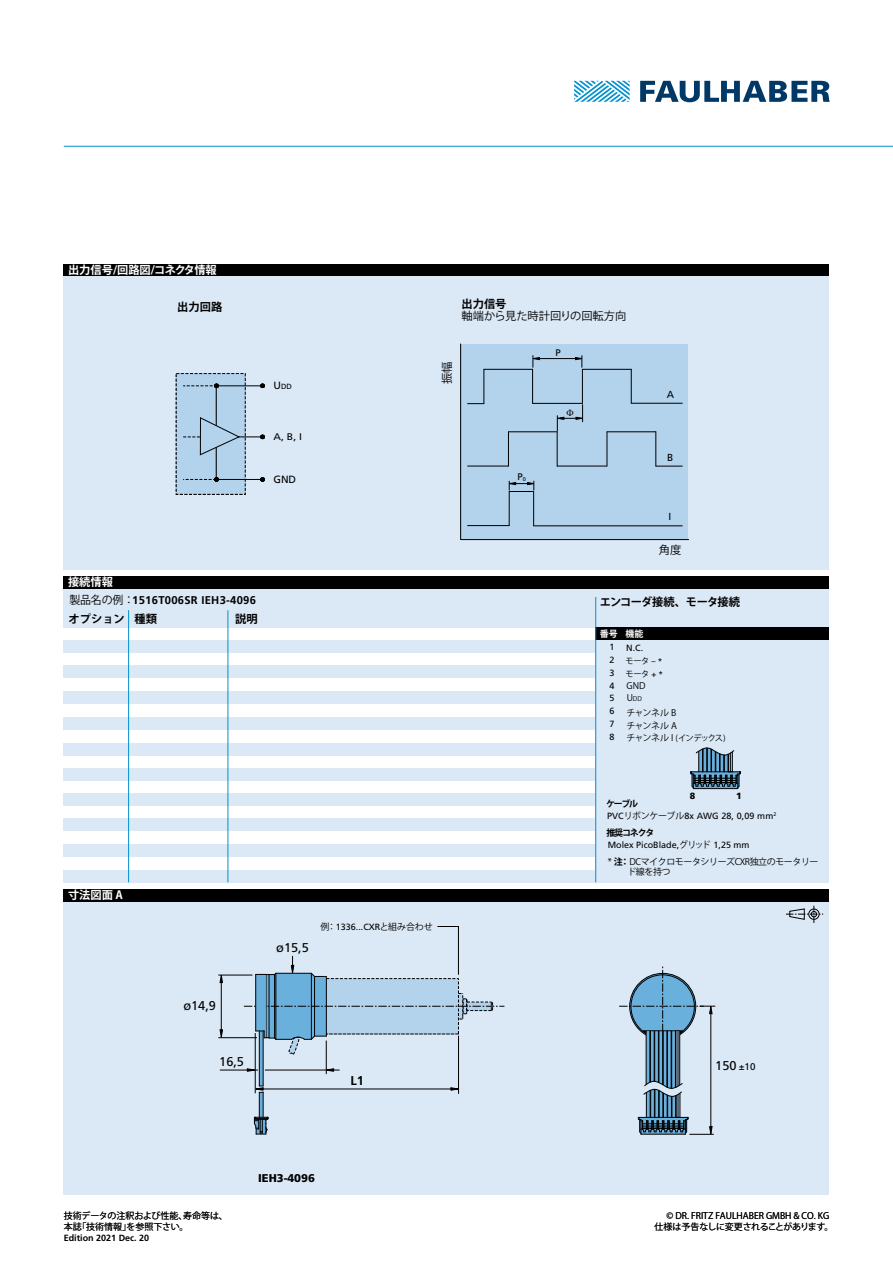
<style>
.page{position:relative;width:893px;height:1263px;background:#fff}
.page>*{position:absolute;margin:0;border:0;box-sizing:border-box;transform-origin:0 0}
.t1{font:12.75px "Frutiger LT";color:#000}
.t2{font:700 12.75px "Frutiger LT";color:#000}
.t3{font:11.25px "Koz Go Pro";color:#000}
.t4{font:700 11.25px "Koz Go Pro";color:#fff}
.t5{font:700 11.25px "Frutiger LT";letter-spacing:.025em;color:#000}
.t6{font:700 11.25px "Koz Go Pro";color:#000}
.t7{font:700 11.25px "Koz Go Pro";letter-spacing:-.06em;color:#000}
.t8{font:900 11.25px "Frutiger LT";color:#000}
.t9{font:10.5px "Frutiger LT";color:#000}
.t10{font:10.2px "Frutiger LT";color:#000}
.t11{font:9.6px "Frutiger LT";color:#000;scale:1.09 1}
.t12{font:9.6px "Frutiger LT";color:#000}
.t13{font:9px/10.8px "Koz Go Pro";color:#000}
.t14{font:9px/12.8px "Frutiger LT";color:#000;text-align:justify}
.t15{font:9px/10.8px "Koz Go Pro";letter-spacing:-.05em;color:#000}
.t16{font:700 9px "Frutiger LT";color:#000}
.t17{font:9px/12.9px "Koz Go Pro";letter-spacing:-.075em;color:#000}
.t18{font:700 9px "Koz Go Pro";letter-spacing:-.13em;color:#000}
.t19{font:700 9px "Koz Go Pro";color:#fff}
.t20{font:9px "Koz Go Pro";letter-spacing:-.03em;color:#000}
.t21{font:900 9px "Frutiger LT";color:#000}
.t22{font:8.25px/12.8px "Koz Go Pro";letter-spacing:-.06em;color:#000}
.t23{font:7.5px "Frutiger LT";color:#000}
.t24{font:6.3px "Koz Go Pro";color:#000}
.s1{font-size:10.5px}
.s2{font-family:"Koz Go Pro"}
.s3{font-size:5.55px}
.s4{font-family:"Frutiger LT"}
.s5{font-size:9px}
.s6{font-weight:700}
.s7{font-size:9.75px}
</style>
<div class="page">
<hr style="left:64px;top:146px;width:829px;height:1px;background:#0092d0">
<svg style="left:574px;top:81px;width:56px;height:21px"></svg>
<svg style="left:640px;top:81px;width:190px;height:21px"></svg>
<div style="left:64px;top:901px;width:765px;height:294px;background:#dbe8f5"></div>
<div style="left:64px;top:264px;width:765px;height:12px;background:#000"></div>
<div style="left:64px;top:889px;width:765px;height:12px;background:#000"></div>
<div style="left:64px;top:276px;width:765px;height:294px;background:#dbe8f5"></div>
<div style="left:64px;top:576px;width:765px;height:13px;background:#000"></div>
<div style="left:176px;top:374px;width:69px;height:120px;background:#b3d2ec"></div>
<hr style="left:216px;top:385px;width:46px;height:1px;background:#000">
<hr style="left:216px;top:479px;width:46px;height:1px;background:#000">
<hr style="left:216px;top:386px;width:1px;height:39px;background:#000">
<hr style="left:216px;top:447px;width:1px;height:32px;background:#000">
<svg style="left:260px;top:383px;width:5px;height:5px"></svg>
<svg style="left:260px;top:477px;width:5px;height:5px"></svg>
<svg style="left:183px;top:383px;width:36px;height:5px"></svg>
<svg style="left:183px;top:477px;width:36px;height:5px"></svg>
<svg style="left:183px;top:417px;width:82px;height:39px"></svg>
<div style="left:461px;top:344px;width:227px;height:196px;background:#b3d2ec"></div>
<hr style="left:461px;top:539px;width:228px;height:1px;background:#000">
<hr style="left:460px;top:344px;width:1px;height:196px;background:#000">
<svg style="left:468px;top:403px;width:15px;height:1px"></svg>
<hr style="left:483px;top:369px;width:1px;height:35px;background:#000">
<hr style="left:484px;top:369px;width:49px;height:1px;background:#000">
<hr style="left:532px;top:369px;width:1px;height:34px;background:#000">
<hr style="left:582px;top:369px;width:49px;height:1px;background:#000">
<hr style="left:582px;top:370px;width:1px;height:33px;background:#000">
<hr style="left:631px;top:369px;width:1px;height:34px;background:#000">
<hr style="left:533px;top:403px;width:49px;height:1px;background:#000">
<hr style="left:631px;top:403px;width:51px;height:1px;background:#000">
<hr style="left:508px;top:432px;width:1px;height:34px;background:#000">
<hr style="left:508px;top:431px;width:49px;height:1px;background:#000">
<hr style="left:557px;top:432px;width:1px;height:34px;background:#000">
<hr style="left:607px;top:431px;width:49px;height:1px;background:#000">
<hr style="left:606px;top:432px;width:1px;height:34px;background:#000">
<hr style="left:655px;top:432px;width:1px;height:34px;background:#000">
<hr style="left:557px;top:466px;width:50px;height:1px;background:#000">
<svg style="left:656px;top:466px;width:26px;height:1px"></svg>
<hr style="left:468px;top:466px;width:40px;height:1px;background:#000">
<hr style="left:509px;top:492px;width:1px;height:34px;background:#000">
<hr style="left:533px;top:492px;width:1px;height:34px;background:#000">
<hr style="left:468px;top:525px;width:41px;height:1px;background:#000">
<hr style="left:534px;top:525px;width:148px;height:1px;background:#000">
<svg style="left:508px;top:481px;width:27px;height:11px"></svg>
<svg style="left:575px;top:356px;width:8px;height:11px"></svg>
<svg style="left:532px;top:356px;width:8px;height:11px"></svg>
<hr style="left:534px;top:358px;width:47px;height:1px;background:#000">
<div style="left:64px;top:743px;width:765px;height:12px;background:#dbe8f5"></div>
<div style="left:64px;top:665px;width:765px;height:13px;background:#dbe8f5"></div>
<div style="left:64px;top:589px;width:765px;height:38px;background:#dbe8f5"></div>
<div style="left:64px;top:640px;width:765px;height:13px;background:#dbe8f5"></div>
<div style="left:64px;top:793px;width:765px;height:13px;background:#dbe8f5"></div>
<div style="left:64px;top:819px;width:765px;height:12px;background:#dbe8f5"></div>
<div style="left:64px;top:691px;width:765px;height:13px;background:#dbe8f5"></div>
<div style="left:64px;top:717px;width:765px;height:13px;background:#dbe8f5"></div>
<div style="left:64px;top:768px;width:765px;height:13px;background:#dbe8f5"></div>
<div style="left:64px;top:844px;width:765px;height:13px;background:#dbe8f5"></div>
<div style="left:64px;top:870px;width:765px;height:12px;background:#dbe8f5"></div>
<hr style="left:228px;top:610px;width:1px;height:272px;background:#0091cf">
<hr style="left:128px;top:610px;width:1px;height:272px;background:#0091cf">
<div style="left:595px;top:626px;width:234px;height:256px;background:#dbe8f5"></div>
<div style="left:595px;top:627px;width:234px;height:13px;background:#000"></div>
<hr style="left:595px;top:597px;width:1px;height:285px;background:#0091cf">
<svg style="left:690px;top:748px;width:51px;height:41px"></svg>
<svg style="left:786px;top:906px;width:37px;height:17px"></svg>
<svg style="left:619px;top:966px;width:96px;height:169px"></svg>
<hr style="left:220px;top:1070px;width:38px;height:1px;background:#000">
<hr style="left:218px;top:975px;width:34px;height:1px;background:#000">
<hr style="left:218px;top:1037px;width:39px;height:1px;background:#000">
<hr style="left:221px;top:979px;width:1px;height:52px;background:#000">
<svg style="left:220px;top:1029px;width:3px;height:10px"></svg>
<svg style="left:220px;top:974px;width:3px;height:9px"></svg>
<svg style="left:244px;top:926px;width:260px;height:209px"></svg>
<hr style="left:265px;top:1070px;width:75px;height:1px;background:#000">
<svg style="left:556px;top:405px;width:28px;height:26px"></svg>
<p class="t4" style="left:68px;top:262px;width:150px">出力信号/回路図/コネクタ情報</p>
<p class="t6" style="left:177px;top:299px;width:46px">出力回路</p>
<p class="t6" style="left:462px;top:296px;width:46px">出力信号</p>
<p class="t3" style="left:462px;top:309px;width:166px">軸端から見た時計回りの回転方向</p>
<p class="t23" style="left:273px;top:382px;width:20px"><span class="s1">U</span>DD</p>
<p class="t11" style="left:273px;top:431px;width:28px">A, B, I</p>
<p class="t9" style="left:273px;top:473px;width:24px">GND</p>
<p class="t4" style="left:68px;top:575px;width:46px">接続情報</p>
<p class="t3" style="left:69px;top:593px;width:66px">製品名の例：</p>
<p class="t5" style="left:132px;top:594px;width:125px">1516T006SR IEH3-4096</p>
<p class="t6" style="left:69px;top:611px;width:58px">オプション</p>
<p class="t6" style="left:135px;top:611px;width:24px">種類</p>
<p class="t6" style="left:235px;top:611px;width:24px">説明</p>
<p class="t3" style="left:440px;top:384px;width:24px;rotate:-90deg">振幅</p>
<p class="t4" style="left:68px;top:887px;width:56px">寸法図面 A</p>
<h1 class="t1" style="left:183px;top:998px;width:34px">ø14,9</h1>
<h1 class="t1" style="left:219px;top:1054px;width:26px">16,5</h1>
<h1 class="t1" style="left:276px;top:940px;width:34px">ø15,5</h1>
<p class="t14" style="left:321px;top:920px;width:114px"><span class="s2">例：</span>1336...CXR<span class="s2">と組み合わせ</span></p>
<h1 class="t2" style="left:350px;top:1073px;width:15px">L1</h1>
<p class="t8" style="left:258px;top:1171px;width:58px">IEH3-4096</p>
<p class="t12" style="left:556px;top:347px;width:7px">P</p>
<p class="t12" style="left:517px;top:471px;width:10px">P<span class="s3">0</span></p>
<p class="t10" style="left:667px;top:388px;width:9px">A</p>
<p class="t10" style="left:667px;top:451px;width:8px">B</p>
<p class="t10" style="left:669px;top:510px;width:4px">I</p>
<p class="t3" style="left:659px;top:543px;width:24px">角度</p>
<p class="t7" style="left:600px;top:595px;width:142px">エンコーダ接続、モータ接続</p>
<p class="t19" style="left:600px;top:628px;width:45px">番号 機能</p>
<p class="t14" style="left:609px;top:641px;width:7px">1<br>2<br>3<br>4<br>5<br>6<br>7<br>8</p>
<p class="t14" style="left:626px;top:642px;width:19px">N.C.</p>
<p class="t22" style="left:625px;top:655px;width:39px">モータ <span class="s4">– *</span>モータ <span class="s4">+ *</span></p>
<p class="t20" style="left:626px;top:679px;width:20px">GND</p>
<p class="t24" style="left:627px;top:695px;width:17px"><span class="s5">U</span>DD</p>
<p class="t17" style="left:626px;top:706px;width:52px">チャンネル Bチャンネル A</p>
<p class="t22" style="left:626px;top:732px;width:101px"><span class="s5">チャンネル I</span> (インデックス)</p>
<p class="t21" style="left:690px;top:791px;width:7px">8</p>
<p class="t21" style="left:736px;top:791px;width:7px">1</p>
<p class="t18" style="left:606px;top:797px;width:33px">ケーブル</p>
<p class="t14" style="left:607px;top:810px;width:171px">PVC<span class="s2">リボンケーブル</span>8x AWG 28, 0,09 mm<sup>2</sup></p>
<p class="t18" style="left:606px;top:827px;width:50px">推奨コネクタ</p>
<p class="t14" style="left:608px;top:838px;width:143px">Molex PicoBlade,<span class="s2">グリッド</span> 1,25 mm</p>
<p class="t15" style="left:627px;top:856px;width:193px;text-indent:-20px">* <span class="s6">注：</span>DCマイクロモータシリーズCXR独立のモータリード線を持つ</p>
<h1 class="t1" style="left:715px;top:1058px;width:42px">150 <span class="s7">±10</span></h1>
<p class="t13" style="left:64px;top:1211px;width:166px">技術データの注釈および性能、寿命等は、本誌「技術情報」を参照下さい。</p>
<p class="t13" style="left:654px;top:1211px;width:181px;text-indent:12px">© DR. FRITZ FAULHABER GMBH &amp; CO. KG仕様は予告なしに変更されることがあります。</p>
<p class="t16" style="left:64px;top:1233px;width:87px">Edition 2021 Dec. 20</p>
</div>
